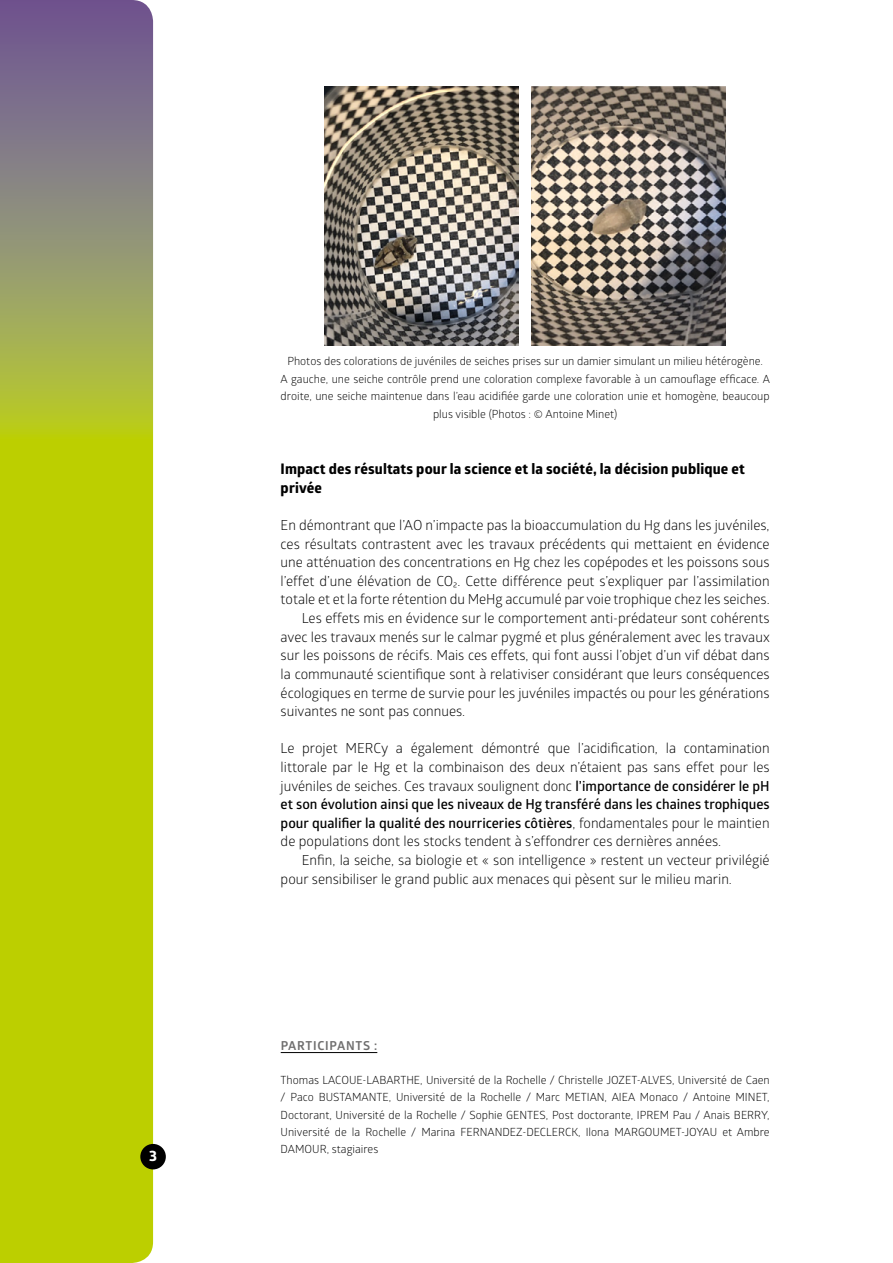
<style>
.page{position:relative;width:893px;height:1263px;background:#fff}
.page>*{position:absolute;margin:0;border:0;box-sizing:border-box;transform-origin:0 0}
.t1{font:700 14.85px "Globerx";color:#fff}
.t2{font:700 14.7px/18.6px "Globerx";letter-spacing:.01em;color:#000}
.t3{font:13.8px/18.6px "Glober";color:#000;text-align:justify}
.t4{font:700 12.3px "Glober";letter-spacing:.06em;color:#706f6f}
.t5{font:11.25px/17.2px "Glober";color:#000;text-align:center}
.s1{font-weight:600}
</style>
<div class="page">
<svg style="left:0;top:0;width:153px;height:1263px;background:#adb926"></svg>
<div style="left:140px;top:1144px;width:26px;height:25px;background:#000;border-radius:50%"></div>
<hr style="left:281px;top:1052px;width:96px;height:1px;background:#000">
<img style="left:324px;top:86px;width:195px;height:259px">
<img style="left:532px;top:86px;width:194px;height:259px">
<p class="t1" style="left:149px;top:1145px;width:9px">3</p>
<p class="t5" style="left:281px;top:352px;width:491px">Photos des colorations de juvéniles de seiches prises sur un damier simulant un milieu hétérogène.<br>A gauche, une seiche contrôle prend une coloration complexe favorable à un camouflage efficace. A droite, une seiche maintenue dans l’eau acidifiée garde une coloration unie et homogène, beaucoup</p>
<p class="t5" style="left:433px;top:405px;width:186px">plus visible (Photos : © Antoine Minet)</p>
<p class="t2" style="left:281px;top:459px;width:466px">Impact des résultats pour la science et la société, la décision publique et privée</p>
<p class="t3" style="left:281px;top:515px;width:490px">En démontrant que l’AO n’impacte pas la bioaccumulation du Hg dans les juvéniles,</p>
<p class="t3" style="left:281px;top:534px;width:490px">ces résultats contrastent avec les travaux précédents qui mettaient en évidence</p>
<p class="t3" style="left:281px;top:552px;width:490px">une atténuation des concentrations en Hg chez les copépodes et les poissons sous</p>
<p class="t3" style="left:281px;top:571px;width:491px">l’effet d’une élévation de CO₂. Cette différence peut s’expliquer par l’assimilation</p>
<p class="t3" style="left:281px;top:590px;width:491px">totale et et la forte rétention du MeHg accumulé par voie trophique chez les seiches.</p>
<p class="t3" style="left:302px;top:608px;width:469px">Les effets mis en évidence sur le comportement anti-prédateur sont cohérents</p>
<p class="t3" style="left:281px;top:627px;width:491px">avec les travaux menés sur le calmar pygmé et plus généralement avec les travaux</p>
<p class="t3" style="left:281px;top:645px;width:491px">sur les poissons de récifs. Mais ces effets, qui font aussi l’objet d’un vif débat dans</p>
<p class="t3" style="left:281px;top:664px;width:490px">la communauté scientifique sont à relativiser considérant que leurs conséquences</p>
<p class="t3" style="left:281px;top:683px;width:491px">écologiques en terme de survie pour les juvéniles impactés ou pour les générations</p>
<p class="t3" style="left:281px;top:701px;width:186px">suivantes ne sont pas connues.</p>
<p class="t3" style="left:281px;top:738px;width:491px">Le projet MERCy a également démontré que l’acidification, la contamination littorale par le Hg et la combinaison des deux n’étaient pas sans effet pour les juvéniles de seiches. Ces travaux soulignent donc <span class="s1">l’importance de considérer le pH et son évolution ainsi que les niveaux de Hg transféré dans les chaines trophiques pour qualifier la qualité des nourriceries côtières</span>, fondamentales pour le maintien de populations dont les stocks tendent à s’effondrer ces dernières années.</p>
<p class="t3" style="left:281px;top:850px;width:490px;text-indent:21px">Enfin, la seiche, sa biologie et « son intelligence » restent un vecteur privilégié pour sensibiliser le grand public aux menaces qui pèsent sur le milieu marin.</p>
<p class="t4" style="left:281px;top:1036px;width:98px">PARTICIPANTS :</p>
<p class="t5" style="left:281px;top:1071px;width:491px;text-align:justify">Thomas LACOUE-LABARTHE, Université de la Rochelle / Christelle JOZET-ALVES, Université de Caen / Paco BUSTAMANTE, Université de la Rochelle / Marc METIAN, AIEA Monaco / Antoine MINET, Doctorant, Université de la Rochelle / Sophie GENTES, Post doctorante, IPREM Pau / Anais BERRY, Université de la Rochelle / Marina FERNANDEZ-DECLERCK, Ilona MARGOUMET-JOYAU et Ambre DAMOUR, stagiaires</p>
</div>
